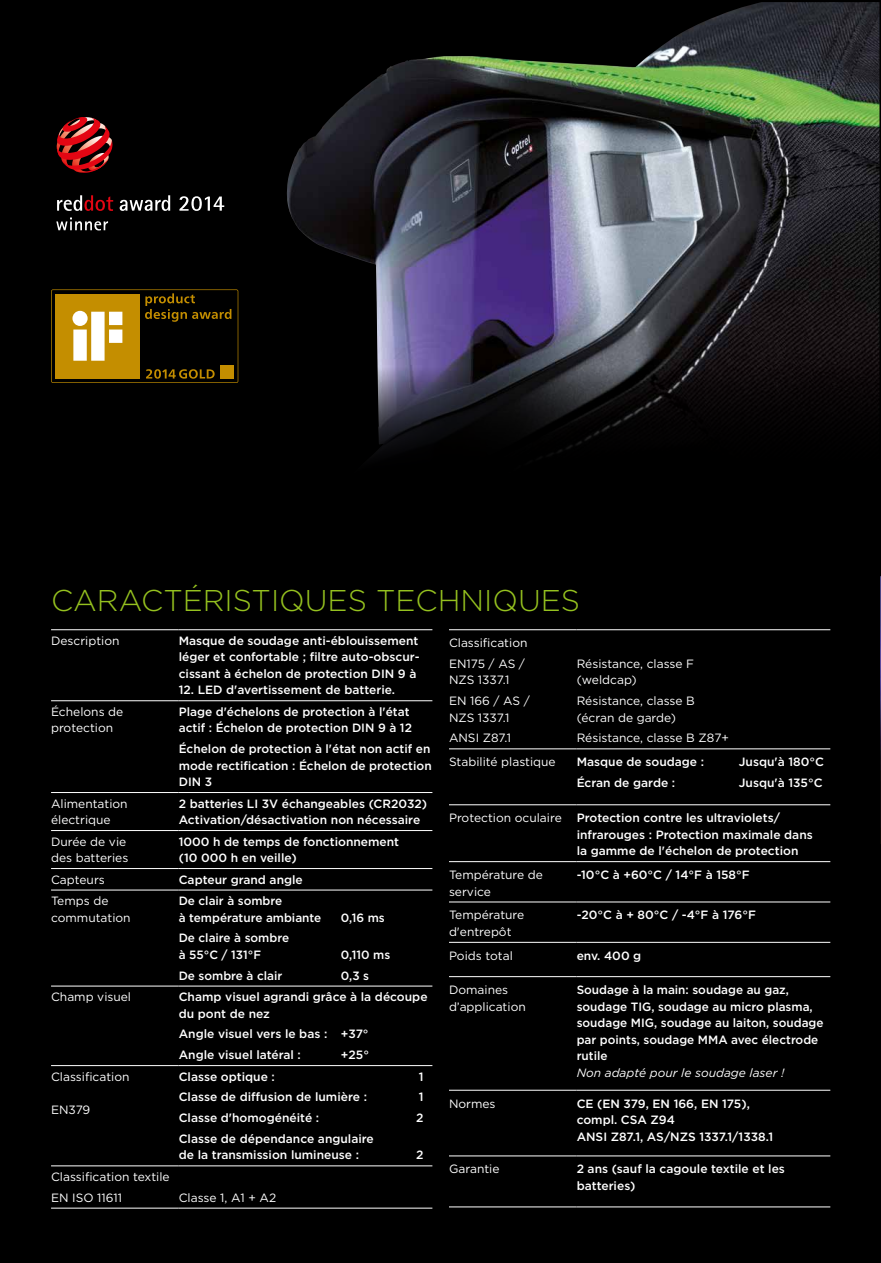
<style>
.page{position:relative;width:881px;height:1263px;background:#fff}
.page>*{position:absolute;margin:0;border:0;box-sizing:border-box;transform-origin:0 0}
.t1{font:300 30px "Gotham";color:#95c11f}
.t2{font:500 12px/16.5px "Gotham";color:#fff}
.t3{font:12px/16.5px "Gotham";color:#fff}
.t4{font:italic 12px "Gotham";color:#fff}
.s1{font-weight:400}
</style>
<div class="page">
<div style="left:0;top:0;width:880px;height:1263px;background:#000"></div>
<img style="left:880px;top:0;width:1px;height:844px">
<svg style="left:56px;top:2px;width:824px;height:365px"></svg>
<svg style="left:238px;top:367px;width:642px;height:88px"></svg>
<svg style="left:57px;top:195px;width:56px;height:16px"></svg>
<svg style="left:120px;top:195px;width:50px;height:16px"></svg>
<svg style="left:179px;top:196px;width:45px;height:15px"></svg>
<svg style="left:57px;top:117px;width:55px;height:56px"></svg>
<svg style="left:56px;top:218px;width:52px;height:12px"></svg>
<svg style="left:51px;top:289px;width:187px;height:94px"></svg>
<hr style="left:51px;top:629px;width:128px;height:1px;background:#fff">
<hr style="left:179px;top:629px;width:253px;height:1px;background:#fff">
<hr style="left:51px;top:700px;width:128px;height:1px;background:#fff">
<hr style="left:179px;top:700px;width:253px;height:1px;background:#fff">
<hr style="left:51px;top:792px;width:128px;height:1px;background:#fff">
<hr style="left:179px;top:792px;width:253px;height:1px;background:#fff">
<hr style="left:51px;top:830px;width:128px;height:1px;background:#fff">
<hr style="left:179px;top:830px;width:253px;height:1px;background:#fff">
<hr style="left:51px;top:868px;width:128px;height:1px;background:#fff">
<hr style="left:179px;top:868px;width:253px;height:1px;background:#fff">
<hr style="left:51px;top:890px;width:128px;height:1px;background:#fff">
<hr style="left:179px;top:890px;width:253px;height:1px;background:#fff">
<hr style="left:51px;top:986px;width:128px;height:1px;background:#fff">
<hr style="left:179px;top:986px;width:253px;height:1px;background:#fff">
<hr style="left:51px;top:1065px;width:128px;height:1px;background:#fff">
<hr style="left:179px;top:1065px;width:253px;height:1px;background:#fff">
<hr style="left:51px;top:1165px;width:128px;height:1px;background:#fff">
<hr style="left:179px;top:1165px;width:253px;height:1px;background:#fff">
<hr style="left:51px;top:1208px;width:128px;height:1px;background:#fff">
<hr style="left:179px;top:1208px;width:253px;height:1px;background:#fff">
<hr style="left:449px;top:629px;width:127px;height:1px;background:#fff">
<hr style="left:576px;top:629px;width:254px;height:1px;background:#fff">
<hr style="left:449px;top:748px;width:127px;height:1px;background:#fff">
<hr style="left:576px;top:748px;width:254px;height:1px;background:#fff">
<hr style="left:449px;top:804px;width:127px;height:1px;background:#fff">
<hr style="left:576px;top:804px;width:254px;height:1px;background:#fff">
<hr style="left:449px;top:861px;width:127px;height:1px;background:#fff">
<hr style="left:576px;top:861px;width:254px;height:1px;background:#fff">
<hr style="left:449px;top:901px;width:127px;height:1px;background:#fff">
<hr style="left:576px;top:901px;width:254px;height:1px;background:#fff">
<hr style="left:449px;top:942px;width:127px;height:1px;background:#fff">
<hr style="left:576px;top:942px;width:254px;height:1px;background:#fff">
<hr style="left:449px;top:976px;width:127px;height:1px;background:#fff">
<hr style="left:576px;top:976px;width:254px;height:1px;background:#fff">
<hr style="left:449px;top:1090px;width:127px;height:1px;background:#fff">
<hr style="left:576px;top:1090px;width:254px;height:1px;background:#fff">
<hr style="left:449px;top:1155px;width:127px;height:1px;background:#fff">
<hr style="left:576px;top:1155px;width:254px;height:1px;background:#fff">
<hr style="left:449px;top:1206px;width:127px;height:1px;background:#fff">
<hr style="left:576px;top:1206px;width:254px;height:1px;background:#fff">
<h1 class="t1" style="left:51px;top:581px;width:530px">CARACTÉRISTIQUES TECHNIQUES</h1>
<p class="t3" style="left:51px;top:632px;width:70px">Description</p>
<p class="t2" style="left:179px;top:632px;width:242px;text-align:justify">Masque de soudage anti-éblouissement léger et confortable ; filtre auto-obscur&shy;cissant à échelon de protection DIN 9 à</p>
<p class="t2" style="left:179px;top:682px;width:218px">12. LED d'avertissement de batterie.</p>
<p class="t3" style="left:51px;top:703px;width:74px">Échelons de protection</p>
<p class="t2" style="left:179px;top:703px;width:234px">Plage d'échelons de protection à l'état actif : Échelon de protection DIN 9 à 12</p>
<p class="t2" style="left:179px;top:740px;width:254px;text-align:justify">Échelon de protection à l'état non actif en mode rectification : Échelon de protection DIN 3</p>
<p class="t3" style="left:51px;top:795px;width:78px">Alimentation électrique</p>
<p class="t2" style="left:179px;top:795px;width:250px">2 batteries LI 3V échangeables (CR2032)<br>Activation/désactivation non nécessaire</p>
<p class="t3" style="left:51px;top:833px;width:79px">Durée de vie des batteries</p>
<p class="t2" style="left:179px;top:833px;width:222px">1000 h de temps de fonctionnement (10 000 h en veille)</p>
<p class="t3" style="left:51px;top:871px;width:55px">Capteurs</p>
<p class="t2" style="left:179px;top:871px;width:126px">Capteur grand angle</p>
<p class="t3" style="left:51px;top:892px;width:81px">Temps de commutation</p>
<p class="t2" style="left:179px;top:892px;width:144px">De clair à sombre<br>à température ambiante</p>
<p class="t2" style="left:341px;top:909px;width:45px">0,16 ms</p>
<p class="t2" style="left:179px;top:930px;width:112px">De claire à sombre à 55°C / 131°F</p>
<p class="t2" style="left:341px;top:946px;width:51px">0,110 ms</p>
<p class="t2" style="left:179px;top:967px;width:105px">De sombre à clair</p>
<p class="t2" style="left:341px;top:967px;width:30px">0,3 s</p>
<p class="t3" style="left:51px;top:988px;width:82px">Champ visuel</p>
<p class="t2" style="left:179px;top:988px;width:250px">Champ visuel agrandi grâce à la découpe du pont de nez</p>
<p class="t2" style="left:179px;top:1024px;width:191px;line-height:20.7px">Angle visuel vers le bas : +37°<br>Angle visuel latéral :</p>
<p class="t2" style="left:341px;top:1046px;width:30px">+25°</p>
<p class="t3" style="left:51px;top:1068px;width:80px">Classification</p>
<p class="t3" style="left:51px;top:1101px;width:41px">EN379</p>
<p class="t3" style="left:51px;top:1166px;width:120px;line-height:20.7px">Classification textile<br>EN ISO 11611</p>
<p class="t2" style="left:179px;top:1068px;width:98px">Classe optique :</p>
<p class="t2" style="left:418px;top:1068px;width:6px">1</p>
<p class="t2" style="left:179px;top:1089px;width:190px">Classe de diffusion de lumière :</p>
<p class="t2" style="left:418px;top:1089px;width:6px">1</p>
<p class="t2" style="left:179px;top:1109px;width:142px">Classe d'homogénéité :</p>
<p class="t2" style="left:416px;top:1109px;width:9px">2</p>
<p class="t2" style="left:179px;top:1130px;width:196px">Classe de dépendance angulaire de la transmission lumineuse :</p>
<p class="t2" style="left:416px;top:1147px;width:9px">2</p>
<p class="t3" style="left:179px;top:1189px;width:99px">Classe 1, A1 + A2</p>
<p class="t3" style="left:449px;top:632px;width:80px;line-height:20.7px">Classification<br>EN175 / AS /</p>
<p class="t3" style="left:449px;top:670px;width:82px;line-height:20.7px">NZS 1337.1<br>EN 166 / AS /</p>
<p class="t3" style="left:449px;top:707px;width:64px;line-height:20.7px">NZS 1337.1<br>ANSI Z87.1</p>
<p class="t3" style="left:576px;top:655px;width:119px">Résistance, classe F (weldcap)</p>
<p class="t3" style="left:576px;top:692px;width:120px">Résistance, classe B (écran de garde)</p>
<p class="t3" style="left:576px;top:730px;width:154px">Résistance, classe B Z87+</p>
<p class="t3" style="left:449px;top:753px;width:108px">Stabilité plastique</p>
<p class="t2" style="left:576px;top:754px;width:129px">Masque de soudage :</p>
<p class="t2" style="left:738px;top:754px;width:87px">Jusqu'à 180°C</p>
<p class="t2" style="left:576px;top:774px;width:100px">Écran de garde :</p>
<p class="t2" style="left:738px;top:774px;width:85px">Jusqu'à 135°C</p>
<p class="t2" style="left:576px;top:809px;width:237px;text-indent:-128px"><span class="s1">Protection oculaire</span> Protection contre les ultraviolets/ infrarouges : Protection maximale dans la gamme de l'échelon de protection</p>
<p class="t3" style="left:449px;top:866px;width:95px">Température de service</p>
<p class="t2" style="left:576px;top:866px;width:174px">-10°C à +60°C / 14°F à 158°F</p>
<p class="t3" style="left:449px;top:907px;width:77px">Température d'entrepôt</p>
<p class="t2" style="left:576px;top:907px;width:181px">-20°C à + 80°C / -4°F à 176°F</p>
<p class="t3" style="left:449px;top:947px;width:65px">Poids total</p>
<p class="t2" style="left:576px;top:947px;width:66px">env. 400 g</p>
<p class="t3" style="left:449px;top:981px;width:78px">Domaines d’application</p>
<p class="t2" style="left:576px;top:981px;width:248px">Soudage à la main: soudage au gaz, soudage TIG, soudage au micro plasma, soudage MIG, soudage au laiton, soudage par points, soudage MMA avec électrode rutile</p>
<p class="t4" style="left:576px;top:1066px;width:209px">Non adapté pour le soudage laser !</p>
<p class="t3" style="left:449px;top:1095px;width:48px">Normes</p>
<p class="t2" style="left:576px;top:1095px;width:198px">CE (EN 379, EN 166, EN 175), compl. CSA Z94<br>ANSI Z87.1, AS/NZS 1337.1/1338.1</p>
<p class="t3" style="left:449px;top:1160px;width:52px">Garantie</p>
<p class="t2" style="left:576px;top:1161px;width:210px">2 ans (sauf la cagoule textile et les batteries)</p>
</div>
